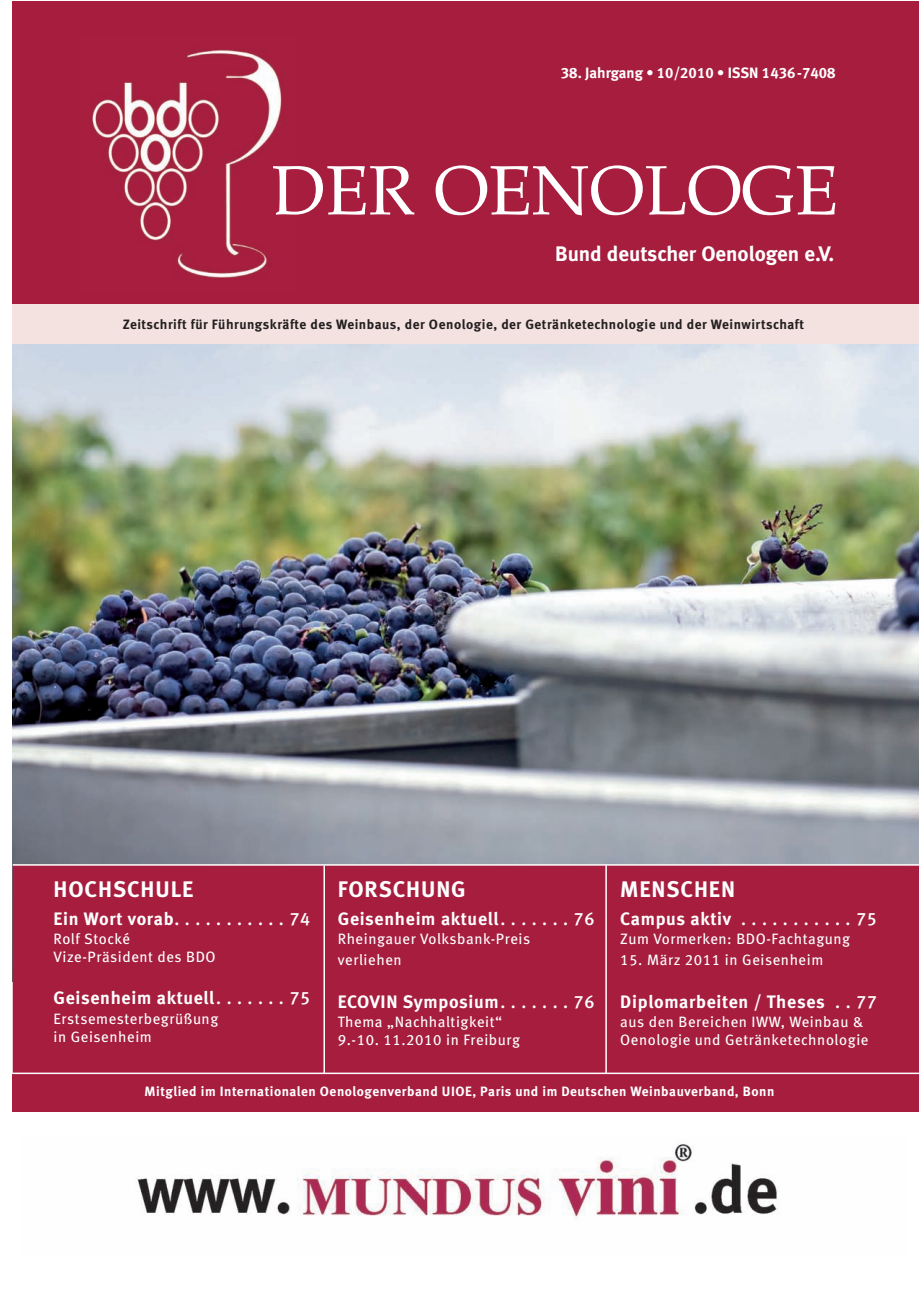
<style>
.page{position:relative;width:919px;height:1289px;background:#fff}
.page>*{position:absolute;margin:0;border:0;box-sizing:border-box;transform-origin:0 0}
.t1{font:69.75px "Book Antiqua";color:#fff}
.t2{font:22.5px "Meta Bold LF";letter-spacing:.04em;color:#fff}
.t3{font:21px "Meta Bold LF";color:#fff}
.t4{font:18px "Meta Bold LF";letter-spacing:.04em;color:#fff}
.t5{font:18px "Meta Medium LF";color:#fff}
.t6{font:15px/18px "Meta Book LF";letter-spacing:.04em;color:#fff}
.t7{font:15px "Meta Bold LF";color:#fff}
.t8{font:13.5px "Meta Bold LF";letter-spacing:.04em;color:#231f20}
.t9{font:13.5px "Meta Bold LF";letter-spacing:.04em;color:#fff}
.s1{font-family:"Meta Bold LF"}
.s2{font-family:"Meta Medium LF"}
</style>
<div class="page">
<img style="left:13px;top:344px;width:905px;height:520px">
<div style="left:13px;top:302px;width:905px;height:42px;background:#f3e2df"></div>
<div style="left:13px;top:1px;width:905px;height:302px;background:#a61d3e"></div>
<div style="left:13px;top:865px;width:905px;height:207px;background:#a61d3e"></div>
<img style="left:92px;top:49px;width:190px;height:229px">
<img style="left:137px;top:1144px;width:642px;height:76px">
<hr style="left:323px;top:865px;width:2px;height:212px;background:#fff">
<hr style="left:605px;top:865px;width:1px;height:211px;background:#fff">
<div style="left:13px;top:1074px;width:905px;height:37px;background:#a61d3e"></div>
<p class="t7" style="left:561px;top:67px;width:276px">38. Jahrgang • 10/2010 • ISSN 1436-7408</p>
<h1 class="t1" style="left:271px;top:164px;width:567px">DER OENOLOGE</h1>
<h3 class="t3" style="left:555px;top:245px;width:280px">Bund deutscher Oenologen e.V.</h3>
<p class="t8" style="left:123px;top:319px;width:682px">Zeitschrift für Führungskräfte des Weinbaus, der Oenologie, der Getränketechnologie und der Weinwirtschaft</p>
<h2 class="t2" style="left:54px;top:880px;width:141px">HOCHSCHULE</h2>
<p class="t5" style="left:54px;top:911px;width:258px"><span class="s1">Ein Wort vorab</span>. . . . . . . . . . . 74</p>
<p class="t6" style="left:54px;top:931px;width:163px">Rolf Stocké<br>Vize-Präsident des BDO</p>
<p class="t4" style="left:54px;top:990px;width:258px">Geisenheim aktuell<span class="s2">. . . . . . . 75</span></p>
<p class="t6" style="left:54px;top:1010px;width:166px">Erstsemesterbegrüßung in Geisenheim</p>
<h2 class="t2" style="left:620px;top:880px;width:116px">MENSCHEN</h2>
<p class="t5" style="left:620px;top:911px;width:258px"><span class="s1">Campus aktiv</span> . . . . . . . . . . . 75</p>
<p class="t6" style="left:620px;top:931px;width:231px">Zum Vormerken: BDO-Fachtagung</p>
<p class="t6" style="left:620px;top:951px;width:204px">15. März 2011 in Geisenheim</p>
<p class="t4" style="left:620px;top:994px;width:258px">Diplomarbeiten / Theses <span class="s2">. . 77</span></p>
<p class="t6" style="left:620px;top:1014px;width:250px">aus den Bereichen IWW, Weinbau &amp;<br>Oenologie und Getränketechnologie</p>
<p class="t9" style="left:145px;top:1085px;width:631px">Mitglied im Internationalen Oenologenverband UIOE, Paris und im Deutschen Weinbauverband, Bonn</p>
<h2 class="t2" style="left:338px;top:880px;width:129px">FORSCHUNG</h2>
<p class="t4" style="left:338px;top:911px;width:258px">Geisenheim aktuell<span class="s2">. . . . . . . 76</span></p>
<p class="t6" style="left:338px;top:930px;width:194px;line-height:20.2px">Rheingauer Volksbank-Preis verliehen</p>
<p class="t4" style="left:338px;top:994px;width:258px">ECOVIN Symposium<span class="s2">. . . . . . . 76</span></p>
<p class="t6" style="left:338px;top:1014px;width:184px">Thema „Nachhaltigkeit“<br>9.-10. 11.2010 in Freiburg</p>
</div>
